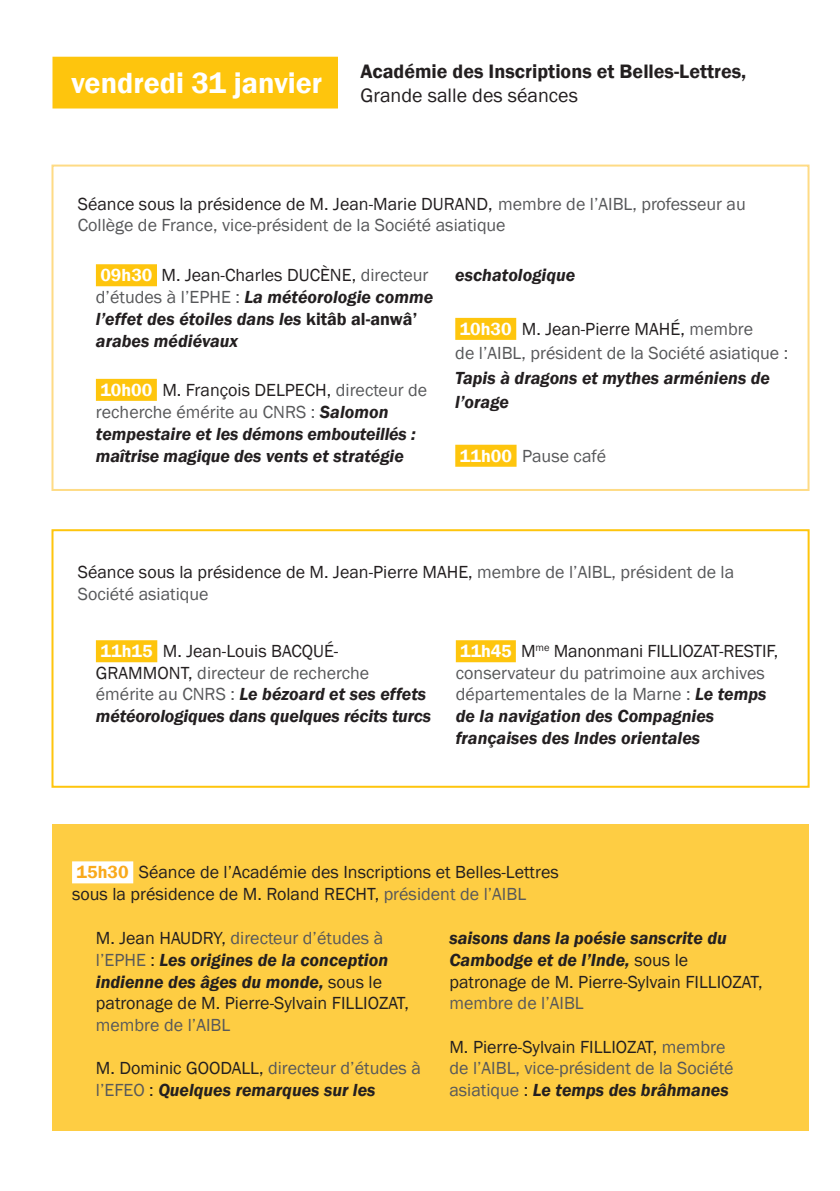
<style>
.page{position:relative;width:840px;height:1191px;background:#fff}
.page>*{position:absolute;margin:0;border:0;box-sizing:border-box;transform-origin:0 0}
.t1{font:600 30px "Franklin Gothic";color:#fff}
.t2{font:600 20px "Franklin Gothic";color:#231f20}
.t3{font:20px "Franklin Gothic";color:#231f20}
.t4{font:italic 600 18px/21.6px "Franklin Gothic";color:#231f20}
.t5{font:18px/21.6px "Franklin Gothic";color:#57585a}
.t6{font:18px/21.6px "Franklin Gothic";color:#231f20}
.s1{color:#231f20}
.s2{font-style:normal;color:#fff}
.s3{font-weight:400;font-style:normal}
.s4{font-weight:400;font-style:normal;color:#57585a}
.s5{font-style:normal}
.s6{font-weight:600;color:#fff}
.s7{font-weight:600;color:#f9a91b}
.s8{color:#57585a}
.s9{font-weight:600;font-style:italic}
.s10{font-weight:600;font-style:italic;color:#231f20}
</style>
<div class="page">
<div style="left:52px;top:824px;width:756px;height:306px;background:#fecd43"></div>
<div style="left:51px;top:529px;width:758px;height:258px;border:2px solid #fec50d"></div>
<div style="left:52px;top:57px;width:286px;height:51px;background:#fec50d"></div>
<div style="left:51px;top:165px;width:758px;height:326px;border:2px solid #fedb85"></div>
<div style="left:96px;top:264px;width:61px;height:22px;background:#fec50d"></div>
<div style="left:96px;top:379px;width:61px;height:22px;background:#fec50d"></div>
<div style="left:455px;top:318px;width:61px;height:22px;background:#fec50d"></div>
<div style="left:455px;top:445px;width:61px;height:22px;background:#fec50d"></div>
<div style="left:96px;top:640px;width:61px;height:22px;background:#fec50d"></div>
<div style="left:455px;top:640px;width:60px;height:22px;background:#fec50d"></div>
<div style="left:72px;top:861px;width:61px;height:22px;background:#fff"></div>
<h1 class="t1" style="left:71px;top:65px;width:252px">vendredi 31 janvier</h1>
<p class="t2" style="left:360px;top:59px;width:387px">Académie des Inscriptions et Belles-Lettres,</p>
<p class="t3" style="left:360px;top:83px;width:219px">Grande salle des séances</p>
<p class="t5" style="left:78px;top:193px;width:669px"><span class="s1">Séance sous la présidence de M. Jean-Marie DUranD,</span> membre de l’aiBL, professeur au<br>Collège de France, vice-président de la Société asiatique</p>
<p class="t4" style="left:96px;top:264px;width:338px"><span class="s2">09h30</span> <span class="s3">M. Jean-Charles DUCÈnE,</span> <span class="s4">directeur d’études à l’EphE :</span> La météorologie comme l’effet des étoiles dans les <span class="s5">kitâb al-anwâ’ </span>arabes médiévaux</p>
<p class="t4" style="left:96px;top:379px;width:333px"><span class="s2">10h00</span> <span class="s3">M. François DELpECh,</span> <span class="s4">directeur de recherche émérite au CnrS :</span> Salomon tempestaire et les démons embouteillés : maîtrise magique des vents et stratégie</p>
<p class="t4" style="left:455px;top:264px;width:121px">eschatologique</p>
<p class="t5" style="left:455px;top:317px;width:334px;line-height:24.4px"><span class="s6">10h30</span> <span class="s1">M. Jean-pierre MahÉ,</span> membre<br>de l’aiBL, président de la Société asiatique :</p>
<p class="t4" style="left:455px;top:365px;width:316px;line-height:24.4px">Tapis à dragons et mythes arméniens de l’orage</p>
<p class="t5" style="left:459px;top:445px;width:148px"><span class="s6">11h00</span> pause café</p>
<p class="t5" style="left:78px;top:561px;width:657px"><span class="s1">Séance sous la présidence de M. Jean-pierre MahE,</span> membre de l’aiBL, président de la<br>Société asiatique</p>
<p class="t4" style="left:96px;top:640px;width:336px"><span class="s2">11h15</span> <span class="s3">M. Jean-Louis BaCQUÉ-GraMMonT,</span> <span class="s4">directeur de recherche émérite au CnrS :</span> Le bézoard et ses effets météorologiques dans quelques récits turcs</p>
<p class="t4" style="left:455px;top:640px;width:324px"><span class="s2">11h45</span> <span class="s3">M</span><sup>me</sup> <span class="s3">Manonmani FiLLioZaT-rESTiF, </span><span class="s4">conservateur du patrimoine aux archives départementales de la Marne :</span> Le temps de la navigation des Compagnies françaises des Indes orientales</p>
<p class="t6" style="left:72px;top:862px;width:488px"><span class="s7">15h30</span> Séance de l’académie des inscriptions et Belles-Lettres sous la présidence de M. roland rEChT, <span class="s8">président de l’aiBL</span></p>
<p class="t6" style="left:96px;top:928px;width:314px">M. Jean haUDry, <span class="s8">directeur d’études à l’EphE</span> : <span class="s9">Les origines de la conception indienne des âges du monde,</span> sous le patronage de M. pierre-Sylvain FiLLioZaT,</p>
<p class="t5" style="left:96px;top:1014px;width:136px">membre de l’aiBL</p>
<p class="t5" style="left:96px;top:1057px;width:326px"><span class="s1">M. Dominic GooDaLL,</span> directeur d’études à l’EFEo <span class="s1">:</span> <span class="s10">Quelques remarques sur les</span></p>
<p class="t4" style="left:449px;top:927px;width:314px">saisons dans la poésie sanscrite du<br>Cambodge et de l’Inde, <span class="s3">sous le patronage de M. pierre-Sylvain FiLLioZaT,</span></p>
<p class="t5" style="left:449px;top:993px;width:136px">membre de l’aiBL</p>
<p class="t5" style="left:449px;top:1036px;width:285px"><span class="s1">M. pierre-Sylvain FiLLioZaT,</span> membre de l’aiBL, vice-président de la Société asiatique <span class="s1">:</span> <span class="s10">Le temps des brâhmanes</span></p>
</div>
